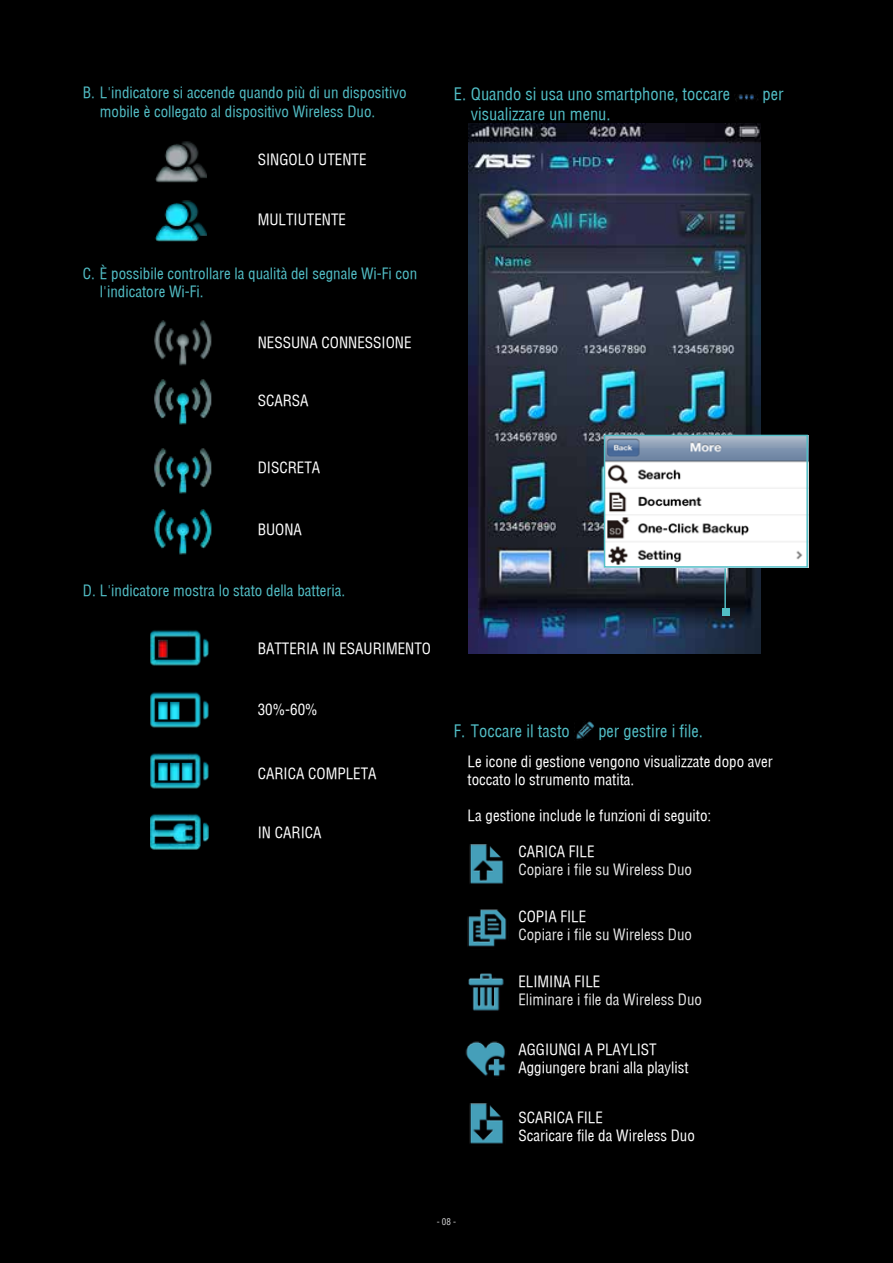
<style>
.page{position:relative;width:893px;height:1263px;background:#000}
.page>*{position:absolute;margin:0;border:0;box-sizing:border-box;transform-origin:0 0}
.t1{font:16.5px "Helvetica Cond";color:#52bec6}
.t2{font:15px/18px "Helvetica Cond";color:#fff}
.t3{font:15px/18.8px "Helvetica Cond";color:#52bec6}
.t4{font:15px "Helvetica Cond";color:#e6e6e6}
.t5{font:9px "Helvetica Cond";color:#d3d3d4}
</style>
<div class="page">
<img style="left:735px;top:94px;width:23px;height:6px">
<img style="left:574px;top:721px;width:20px;height:18px">
<img style="left:468px;top:124px;width:292px;height:529px">
<img style="left:151px;top:630px;width:57px;height:36px">
<img style="left:151px;top:692px;width:57px;height:36px">
<img style="left:151px;top:753px;width:57px;height:36px">
<img style="left:151px;top:814px;width:57px;height:36px">
<img style="left:469px;top:1103px;width:35px;height:41px">
<img style="left:469px;top:844px;width:35px;height:40px">
<img style="left:468px;top:973px;width:36px;height:38px">
<img style="left:467px;top:909px;width:40px;height:38px">
<img style="left:465px;top:1041px;width:40px;height:36px">
<img style="left:155px;top:141px;width:51px;height:42px">
<img style="left:155px;top:200px;width:51px;height:42px">
<img style="left:154px;top:320px;width:58px;height:46px">
<img style="left:154px;top:379px;width:58px;height:46px">
<img style="left:154px;top:448px;width:58px;height:107px">
<img style="left:607px;top:435px;width:202px;height:132px">
<div style="left:604px;top:435px;width:204px;height:133px;border:2px solid #52bec6"></div>
<hr style="left:724px;top:568px;width:2px;height:41px;background:#52bec6">
<div style="left:722px;top:609px;width:7px;height:7px;background:#52bec6"></div>
<p class="t3" style="left:100px;top:83px;width:308px;text-indent:-17px">B. L'indicatore si accende quando più di un dispositivo mobile è collegato al dispositivo Wireless Duo.</p>
<p class="t2" style="left:258px;top:151px;width:18px">Singolo</p>
<p class="t2" style="left:318px;top:151px;width:9px">utente</p>
<p class="t2" style="left:258px;top:210px;width:21px">Multiutente</p>
<p class="t3" style="left:100px;top:264px;width:319px;line-height:18px;text-indent:-17px">C. È possibile controllare la qualità del segnale Wi-Fi con l'indicatore Wi-Fi.</p>
<p class="t2" style="left:258px;top:333px;width:19px">Nessuna</p>
<p class="t2" style="left:321px;top:333px;width:10px">connessione</p>
<p class="t2" style="left:258px;top:391px;width:18px">Scarsa</p>
<p class="t2" style="left:258px;top:459px;width:18px">Discreta</p>
<p class="t2" style="left:258px;top:520px;width:18px">Buona</p>
<p class="t3" style="left:83px;top:581px;width:264px">D. L'indicatore mostra lo stato della batteria.</p>
<p class="t2" style="left:258px;top:639px;width:17px">Batteria</p>
<p class="t2" style="left:322px;top:639px;width:27px">in esaurimento</p>
<p class="t2" style="left:258px;top:700px;width:61px">30%-60%</p>
<p class="t2" style="left:258px;top:764px;width:17px">Carica</p>
<p class="t2" style="left:308px;top:764px;width:10px">completa</p>
<p class="t2" style="left:258px;top:823px;width:26px">In carica</p>
<p class="t1" style="left:454px;top:83px;width:278px">E. Quando si usa uno smartphone, toccare</p>
<p class="t1" style="left:762px;top:83px;width:23px">per</p>
<p class="t1" style="left:471px;top:103px;width:141px">visualizzare un menu.</p>
<p class="t1" style="left:454px;top:721px;width:117px">F. Toccare il tasto</p>
<p class="t1" style="left:598px;top:721px;width:106px">per gestire i file.</p>
<p class="t2" style="left:468px;top:752px;width:307px">Le icone di gestione vengono visualizzate dopo aver toccato lo strumento matita.</p>
<p class="t2" style="left:468px;top:806px;width:245px">La gestione include le funzioni di seguito:</p>
<p class="t2" style="left:518px;top:843px;width:17px">Carica</p>
<p class="t2" style="left:569px;top:843px;width:7px">file</p>
<p class="t4" style="left:518px;top:860px;width:175px">Copiare i file su Wireless Duo</p>
<p class="t2" style="left:518px;top:907px;width:17px">Copia</p>
<p class="t2" style="left:560px;top:907px;width:7px">file</p>
<p class="t4" style="left:518px;top:925px;width:175px">Copiare i file su Wireless Duo</p>
<p class="t2" style="left:518px;top:972px;width:16px">Elimina</p>
<p class="t2" style="left:575px;top:972px;width:7px">file</p>
<p class="t4" style="left:518px;top:990px;width:185px">Eliminare i file da Wireless Duo</p>
<p class="t2" style="left:518px;top:1040px;width:17px">Aggiungi</p>
<p class="t2" style="left:518px;top:1040px;width:172px;text-indent:66px">aplaylist<br>Aggiungere brani alla playlist</p>
<p class="t2" style="left:518px;top:1108px;width:17px">Scarica</p>
<p class="t2" style="left:518px;top:1108px;width:178px;text-indent:59px">file<br>Scaricare file da Wireless Duo</p>
<p class="t5" style="left:437px;top:1216px;width:21px">- 08 -</p>
</div>
